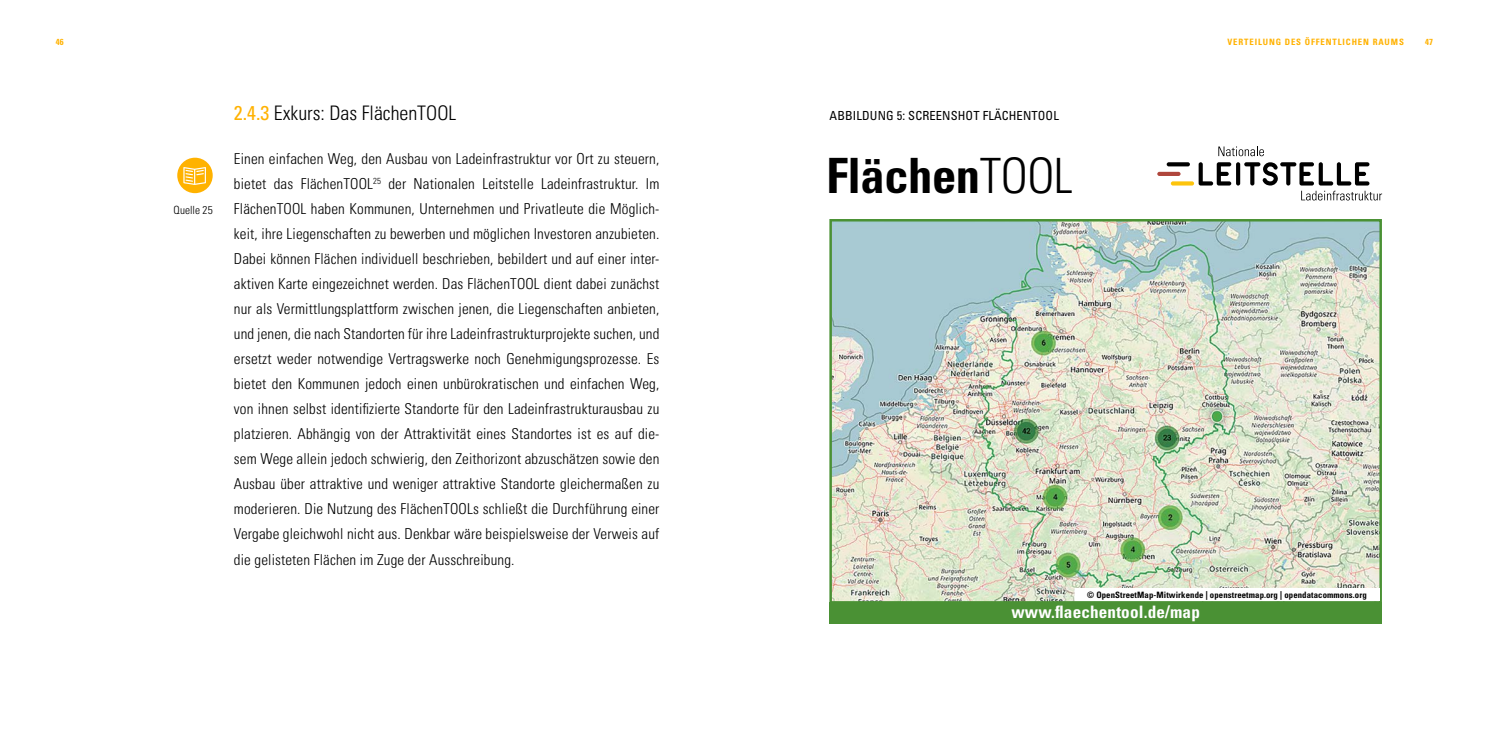
<style>
.page{position:relative;width:1489px;height:745px;background:#fff}
.page>*{position:absolute;margin:0;border:0;box-sizing:border-box;transform-origin:0 0}
.t1{font:700 condensed 48.62px "Univers LT Pro";color:#000}
.t2{font:300 condensed 20px "Univers LT Pro";color:#000}
.t3{font:700 condensed 17.12px "Univers LT Pro";letter-spacing:.01em;color:#fff}
.t4{font:300 condensed 15px/25px "Univers LT Pro";letter-spacing:.01em;color:#000;text-align:justify}
.t5{font:condensed 12.5px "Univers LT Pro";letter-spacing:.01em;color:#000}
.t6{font:300 condensed 11.25px "Univers LT Pro";letter-spacing:.005em;color:#000}
.t7{font:700 condensed 8.75px "Univers LT Pro";letter-spacing:.01em;color:#000}
.t8{font:700 condensed 8.75px "Univers LT Pro";letter-spacing:.1em;color:#ffb200}
.s1{font-weight:400;color:#ffb200}
.s2{font-weight:300}
</style>
<div class="page">
<div style="left:177px;top:158px;width:36px;height:35px;background:#ffb200;border-radius:50%"></div>
<svg style="left:183px;top:167px;width:23px;height:18px"></svg>
<hr style="left:1157px;top:172px;width:23px;height:4px;background:#af463c;border-radius:2px">
<svg style="left:1166px;top:162px;width:23px;height:4px"></svg>
<svg style="left:1170px;top:181px;width:23px;height:4px"></svg>
<svg style="left:1198px;top:162px;width:33px;height:23px"></svg>
<svg style="left:1235px;top:162px;width:5px;height:23px"></svg>
<svg style="left:1218px;top:146px;width:45px;height:10px"></svg>
<svg style="left:1244px;top:162px;width:137px;height:38px"></svg>
<img style="left:832px;top:222px;width:546px;height:378px">
<div style="left:829px;top:219px;width:552px;height:384px;border:2px solid #4a9134"></div>
<div style="left:829px;top:601px;width:552px;height:22px;background:#4a9134"></div>
<div style="left:1074px;top:588px;width:305px;height:12px;background:#fff"></div>
<p class="t8" style="left:56px;top:37px;width:9px">46</p>
<p class="t8" style="left:1227px;top:37px;width:177px">Verteilung des öffentlichen Raums</p>
<p class="t8" style="left:1424px;top:37px;width:9px">47</p>
<p class="t6" style="left:174px;top:202px;width:41px">Quelle 25</p>
<h2 class="t2" style="left:234px;top:99px;width:224px"><span class="s1">2.4.3</span> Exkurs: Das FlächenTOOL</h2>
<p class="t4" style="left:234px;top:145px;width:427px">Einen einfachen Weg, den Ausbau von Ladeinfrastruktur vor Ort zu steuern, bietet das FlächenTOOL<sup>25</sup> der Nationalen Leitstelle Ladeinfrastruktur. Im FlächenTOOL haben Kommunen, Unternehmen und Privatleute die Möglich&shy;keit, ihre Liegenschaften zu bewerben und möglichen Investoren anzubieten.<br>Dabei können Flächen individuell beschrieben, bebildert und auf einer inter&shy;aktiven Karte eingezeichnet werden. Das FlächenTOOL dient dabei zunächst nur als Vermittlungsplattform zwischen jenen, die Liegenschaften anbieten, und jenen, die nach Standorten für ihre Ladeinfrastrukturprojekte suchen, und ersetzt weder notwendige Vertragswerke noch Genehmigungsprozesse. Es bietet den Kommunen jedoch einen unbürokratischen und einfachen Weg, von ihnen selbst identifizierte Standorte für den Ladeinfrastrukturausbau zu platzieren. Abhängig von der Attraktivität eines Standortes ist es auf die&shy;sem Wege allein jedoch schwierig, den Zeithorizont abzuschätzen sowie den Ausbau über attraktive und weniger attraktive Standorte gleichermaßen zu moderieren. Die Nutzung des FlächenTOOLs schließt die Durchführung einer Vergabe gleichwohl nicht aus. Denkbar wäre beispielsweise der Verweis auf die gelisteten Flächen im Zuge der Ausschreibung.</p>
<p class="t5" style="left:829px;top:108px;width:231px">ABBILDUNG 5: SCREENSHOT FLÄCHENTOOL</p>
<h1 class="t1" style="left:826px;top:146px;width:248px">Flächen<span class="s2">TOOL</span></h1>
<p class="t7" style="left:1087px;top:589px;width:281px">© OpenStreetMap-M itwirkende | openstreetmap.org | opendatacommons.org</p>
<p class="t3" style="left:1011px;top:601px;width:190px">www.flaechentool.de/map</p>
</div>
